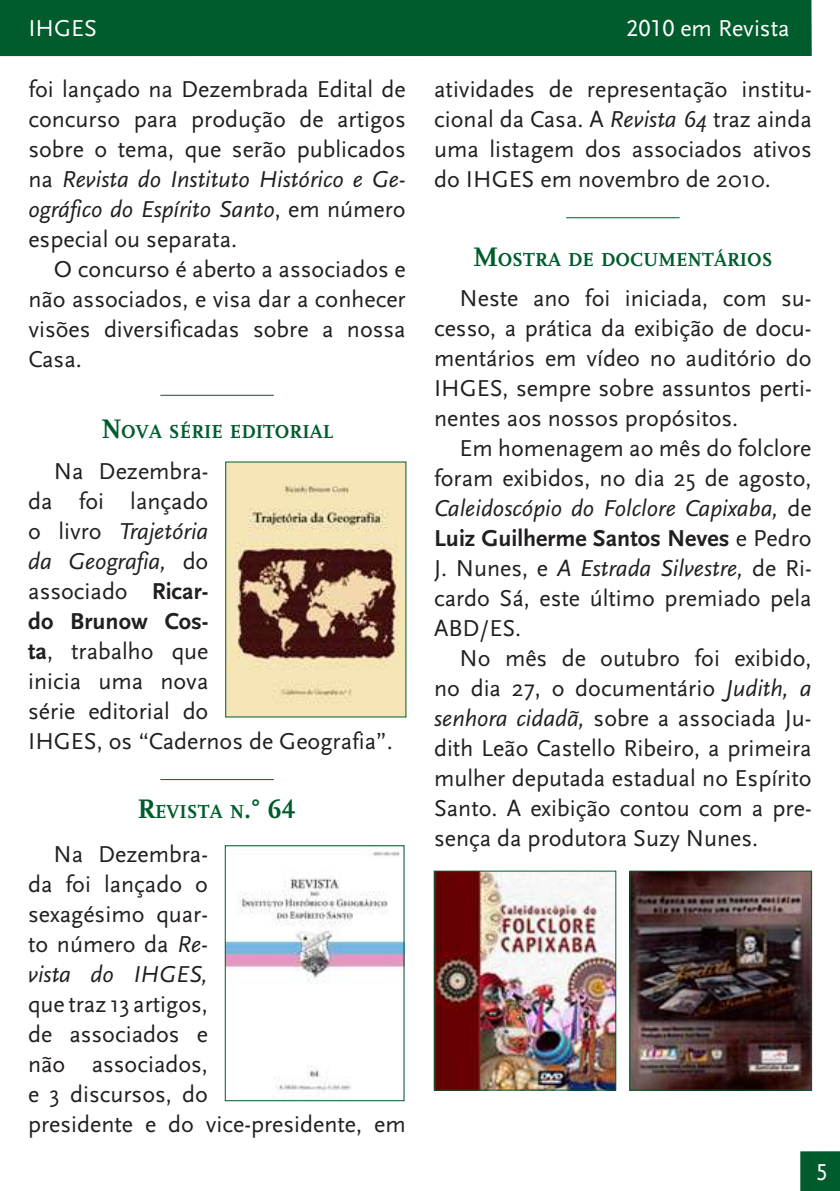
<style>
.page{position:relative;width:840px;height:1191px;background:#fff}
.page>*{position:absolute;margin:0;border:0;box-sizing:border-box;transform-origin:0 0}
.t1{font:24px/30px "Scala Sans";color:#231f20;text-align:justify}
.t2{font:24px "Scala Sans";color:#fff}
.t3{font:24px "Scala Sans Caps";color:#fff}
.t4{font:700 19.6px "Scala";color:#005c2d}
.s1{font-family:"Scala Sans Caps"}
.s2{font-style:italic}
.s3{font-size:28px}
.s4{font-weight:700}
.s5{font-family:"Scala Caps";font-size:28px}
</style>
<div class="page">
<div style="left:799px;top:1151px;width:40px;height:40px;background:#005c2d"></div>
<div style="left:0;top:0;width:811px;height:56px;background:#005c2d"></div>
<hr style="left:160px;top:395px;width:114px;height:1px;background:#005c2d">
<img style="left:227px;top:851px;width:175px;height:240px">
<div style="left:225px;top:845px;width:179px;height:256px;border:1px solid #005c2d"></div>
<img style="left:227px;top:464px;width:177px;height:251px">
<hr style="left:160px;top:779px;width:114px;height:1px;background:#005c2d">
<hr style="left:566px;top:217px;width:113px;height:1px;background:#005c2d">
<img style="left:435px;top:873px;width:178px;height:215px">
<div style="left:433px;top:871px;width:182px;height:219px;border:1px solid #005c2d"></div>
<img style="left:631px;top:873px;width:178px;height:215px">
<div style="left:629px;top:871px;width:182px;height:219px;border:1px solid #005c2d"></div>
<p class="t2" style="left:28px;top:15px;width:70px">IHGES</p>
<p class="t2" style="left:626px;top:15px;width:165px"><span class="s1">2010</span> em Revista</p>
<p class="t1" style="left:28px;top:75px;width:379px">foi lançado na Dezembrada Edital de concurso para produção de artigos sobre o tema, que serão publicados na <span class="s2">Revista do Instituto Histórico e Ge&shy;ográfico do Espírito Santo</span>, em número especial ou separata.</p>
<p class="t1" style="left:28px;top:255px;width:378px;text-indent:26px">O concurso é aberto a associados e não associados, e visa dar a conhecer visões diversificadas sobre a nossa Casa.</p>
<p class="t4" style="left:101px;top:420px;width:233px"><span class="s3">N</span>OVA SÉRIE EDITORIAL</p>
<p class="t1" style="left:28px;top:456px;width:366px;text-align:left;text-indent:26px">Na Dezembra-<br>da foi lançado<br>o livro <span class="s2">Trajetória<br>da Geografia,</span> do<br>associado <span class="s4">Ricar-<br>do Brunow Cos-<br>ta</span>, trabalho que<br>inicia uma nova<br>série editorial do<br>IHGES, os “Cadernos de Geografia”.</p>
<p class="t4" style="left:137px;top:800px;width:160px"><span class="s3">R</span>EVISTA N<span class="s3">.</span><span class="s3">°</span> <span class="s5">64</span></p>
<p class="t1" style="left:28px;top:840px;width:181px;text-indent:26px">Na Dezembra&shy;da foi lançado o sexagésimo quar&shy;to número da <span class="s2">Re&shy;vista do IHGES,</span></p>
<p class="t1" style="left:28px;top:990px;width:379px;text-align:left">que traz 13 artigos,<br>de associados e<br>não associados,<br>e 3 discursos, do<br>presidente e do vice-presidente, em</p>
<p class="t1" style="left:434px;top:75px;width:379px">atividades de representação institu&shy;cional da Casa. A <span class="s2">Revista 64</span> traz ainda uma listagem dos associados ativos do IHGES em novembro de 2010.</p>
<p class="t4" style="left:473px;top:248px;width:298px"><span class="s3">M</span>OSTRA DE DOCUMENTÁRIOS</p>
<p class="t1" style="left:434px;top:283px;width:379px;text-indent:26px">Neste ano foi iniciada, com su&shy;cesso, a prática da exibição de docu&shy;mentários em vídeo no auditório do IHGES, sempre sobre assuntos perti&shy;nentes aos nossos propósitos.</p>
<p class="t1" style="left:434px;top:433px;width:379px;text-indent:26px">Em homenagem ao mês do folclore foram exibidos, no dia 25 de agosto, <span class="s2">Caleidoscópio do Folclore Capixaba,</span> de <span class="s4">Luiz Guilherme Santos Neves</span> e Pedro J. Nunes, e <span class="s2">A Estrada Silvestre,</span> de Ri&shy;cardo Sá, este último premiado pela ABD/ES.</p>
<p class="t1" style="left:434px;top:643px;width:379px;text-indent:26px">No mês de outubro foi exibido, no dia 27, o documentário <span class="s2">Judith, a senhora cidadã,</span> sobre a associada Ju&shy;dith Leão Castello Ribeiro, a primeira mulher deputada estadual no Espírito Santo. A exibição contou com a pre&shy;sença da produtora Suzy Nunes.</p>
<p class="t3" style="left:815px;top:1159px;width:13px">5</p>
</div>
